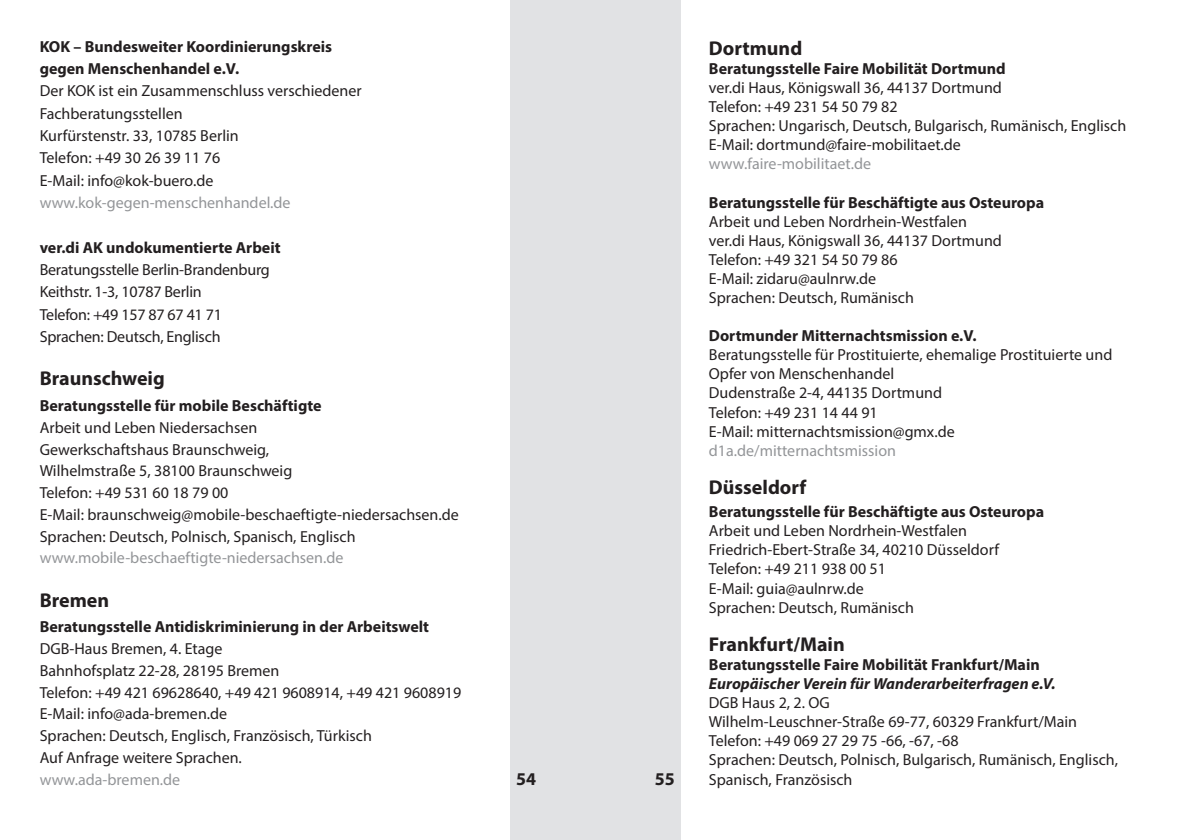
<style>
.page{position:relative;width:1191px;height:840px;background:#fff}
.page>*{position:absolute;margin:0;border:0;box-sizing:border-box;transform-origin:0 0}
.t1{font:700 20px "Myriad Pro";color:#231f20}
.t2{font:700 18px "Myriad Pro";color:#231f20}
.t3{font:16px/19px "Myriad Pro";color:#231f20}
.t4{font:700 16px/22.4px "Myriad Pro";color:#231f20}
.t5{font:16px "Myriad Pro";color:#939598}
.t6{font:italic 700 16px "Myriad Pro";color:#231f20}
</style>
<div class="page">
<div style="left:510px;top:0;width:170px;height:839px;background:#e1e2e4"></div>
<p class="t4" style="left:40px;top:35px;width:294px">KOK – Bundesweiter Koordinierungskreis gegen Menschenhandel e.V.</p>
<p class="t3" style="left:40px;top:79px;width:323px;line-height:22.4px">Der KOK ist ein Zusammenschluss verschiedener<br>Fachberatungsstellen<br>Kurfürstenstr. 33, 10785 Berlin<br>Telefon: +49 30 26 39 11 76<br>E-Mail: info@kok-buero.de</p>
<p class="t5" style="left:40px;top:193px;width:252px">www.kok-gegen-menschenhandel.de</p>
<p class="t4" style="left:40px;top:235px;width:242px">ver.di AK undokumentierte Arbeit</p>
<p class="t3" style="left:40px;top:258px;width:232px;line-height:22.4px">Beratungsstelle Berlin-Brandenburg<br>Keithstr. 1-3, 10787 Berlin<br>Telefon: +49 157 87 67 41 71<br>Sprachen: Deutsch, Englisch</p>
<p class="t1" style="left:40px;top:365px;width:127px">Braunschweig</p>
<p class="t4" style="left:40px;top:394px;width:283px">Beratungsstelle für mobile Beschäftigte</p>
<p class="t3" style="left:40px;top:416px;width:420px;line-height:21.6px">Arbeit und Leben Niedersachsen<br>Gewerkschaftshaus Braunschweig,<br>Wilhelmstraße 5, 38100 Braunschweig<br>Telefon: +49 531 60 18 79 00<br>E-Mail: braunschweig@mobile-beschaeftigte-niedersachsen.de Sprachen: Deutsch, Polnisch, Spanisch, Englisch</p>
<p class="t5" style="left:40px;top:547px;width:305px">www.mobile-beschaeftigte-niedersachsen.de</p>
<p class="t1" style="left:40px;top:586px;width:71px">Bremen</p>
<p class="t4" style="left:40px;top:615px;width:391px">Beratungsstelle Antidiskriminierung in der Arbeitswelt</p>
<p class="t3" style="left:40px;top:637px;width:423px;line-height:21.6px">DGB-Haus Bremen, 4. Etage<br>Bahnhofsplatz 22-28, 28195 Bremen<br>Telefon: +49 421 69628640, +49 421 9608914, +49 421 9608919<br>E-Mail: info@ada-bremen.de<br>Sprachen: Deutsch, Englisch, Französisch, Türkisch<br>Auf Anfrage weitere Sprachen.</p>
<p class="t5" style="left:40px;top:768px;width:142px">www.ada-bremen.de</p>
<p class="t2" style="left:516px;top:766px;width:21px">54</p>
<p class="t2" style="left:655px;top:766px;width:21px">55</p>
<p class="t1" style="left:709px;top:35px;width:95px">Dortmund</p>
<p class="t4" style="left:709px;top:57px;width:298px">Beratungsstelle Faire Mobilität Dortmund</p>
<p class="t3" style="left:709px;top:78px;width:419px">ver.di Haus, Königswall 36, 44137 Dortmund<br>Telefon: +49 231 54 50 79 82<br>Sprachen: Ungarisch, Deutsch, Bulgarisch, Rumänisch, Englisch E-Mail: dortmund@faire-mobilitaet.de</p>
<p class="t5" style="left:709px;top:154px;width:164px">www.faire-mobilitaet.de</p>
<p class="t4" style="left:709px;top:190px;width:337px">Beratungsstelle für Beschäftigte aus Osteuropa</p>
<p class="t3" style="left:709px;top:211px;width:294px">Arbeit und Leben Nordrhein-Westfalen ver.di Haus, Königswall 36, 44137 Dortmund Telefon: +49 321 54 50 79 86<br>E-Mail: zidaru@aulnrw.de<br>Sprachen: Deutsch, Rumänisch</p>
<p class="t4" style="left:709px;top:324px;width:269px">Dortmunder Mitternachtsmission e.V.</p>
<p class="t3" style="left:709px;top:345px;width:405px">Beratungsstelle für Prostituierte, ehemalige Prostituierte und Opfer von Menschenhandel<br>Dudenstraße 2-4, 44135 Dortmund<br>Telefon: +49 231 14 44 91<br>E-Mail: mitternachtsmission@gmx.de</p>
<p class="t5" style="left:709px;top:440px;width:189px">d1a.de/mitternachtsmission</p>
<p class="t1" style="left:709px;top:474px;width:99px">Düsseldorf</p>
<p class="t4" style="left:709px;top:499px;width:337px">Beratungsstelle für Beschäftigte aus Osteuropa</p>
<p class="t3" style="left:709px;top:521px;width:292px">Arbeit und Leben Nordrhein-Westfalen Friedrich-Ebert-Straße 34, 40210 Düsseldorf Telefon: +49 211 938 00 51<br>E-Mail: guia@aulnrw.de<br>Sprachen: Deutsch, Rumänisch</p>
<p class="t1" style="left:709px;top:630px;width:137px">Frankfurt/Main</p>
<p class="t4" style="left:709px;top:652px;width:332px">Beratungsstelle Faire Mobilität Frankfurt/Main</p>
<p class="t6" style="left:709px;top:672px;width:348px">Europäischer Verein für Wanderarbeiterfragen e.V.</p>
<p class="t3" style="left:709px;top:692px;width:410px">DGB Haus 2, 2. OG<br>Wilhelm-Leuschner-Straße 69-77, 60329 Frankfurt/Main Telefon: +49 069 27 29 75 -66, -67, -68<br>Sprachen: Deutsch, Polnisch, Bulgarisch, Rumänisch, Englisch, Spanisch, Französisch</p>
</div>
